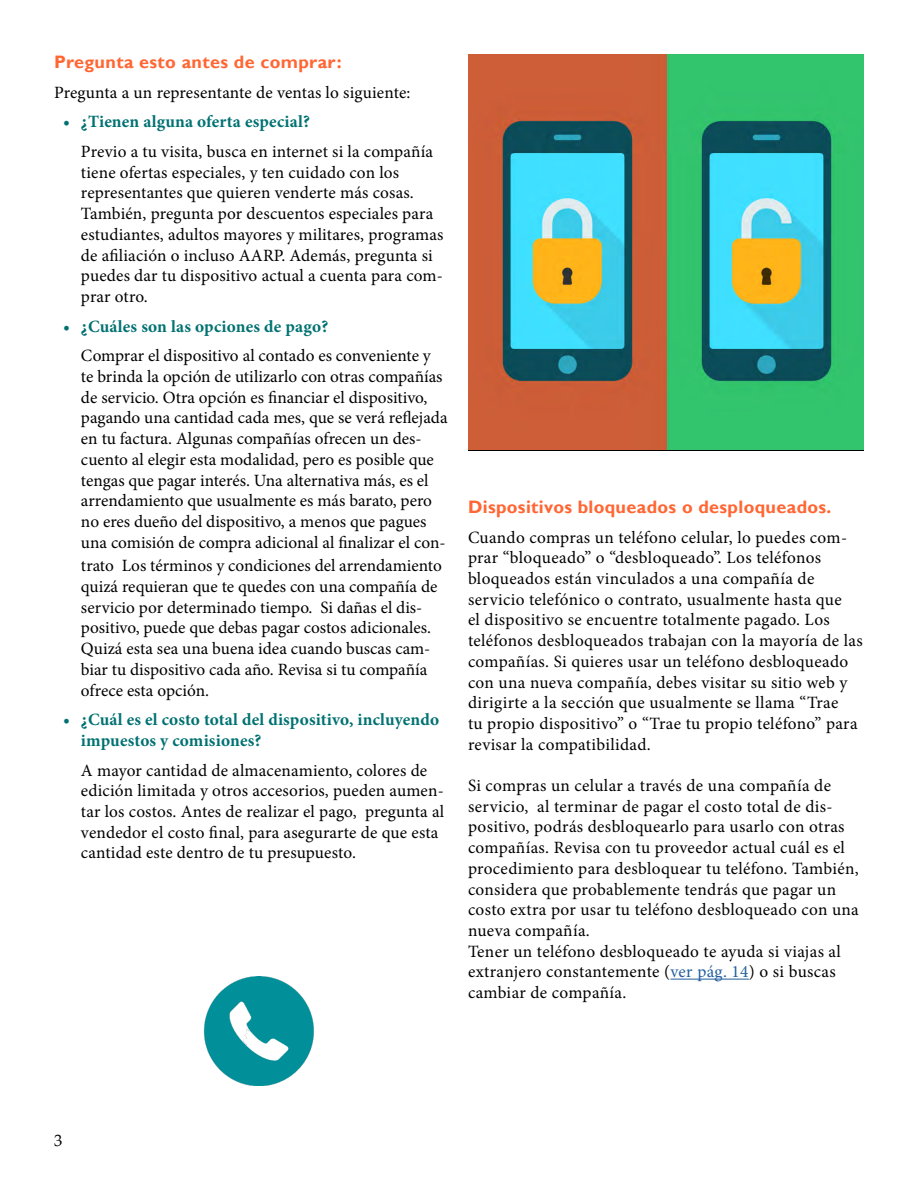
<style>
.page{position:relative;width:918px;height:1188px;background:#fff}
.page>*{position:absolute;margin:0;border:0;box-sizing:border-box;transform-origin:0 0}
.t1{font:700 18px "Gill Sans";letter-spacing:.02em;color:#f63}
.t2{font:17.25px/20.7px "Minion Pro";letter-spacing:.01em;color:#000}
.t3{font:700 17.25px/20.7px "Minion Pro";letter-spacing:.01em;color:#007172}
.t4{font:16.5px "Palatino Linotype";color:#000}
.s1{color:#215e9e}
</style>
<div class="page">
<hr style="left:670px;top:979px;width:79px;height:1px;background:#215e9e">
<img style="left:468px;top:54px;width:396px;height:396px">
<img style="left:203px;top:976px;width:111px;height:109px">
<p class="t1" style="left:54px;top:51px;width:289px">Pregunta esto antes de comprar:</p>
<p class="t2" style="left:54px;top:82px;width:358px">Pregunta a un representante de ventas lo siguiente:</p>
<p class="t3" style="left:63px;top:111px;width:249px">• ¿Tienen alguna oferta especial?</p>
<p class="t2" style="left:81px;top:141px;width:364px">Previo a tu visita, busca en internet si la compañía tiene ofertas especiales, y ten cuidado con los representantes que quieren venderte más cosas.<br>También, pregunta por descuentos especiales para estudiantes, adultos mayores y militares, programas de afiliación o incluso AARP. Además, pregunta si puedes dar tu dispositivo actual a cuenta para com&shy;prar otro.</p>
<p class="t3" style="left:63px;top:316px;width:267px">• ¿Cuáles son las opciones de pago?</p>
<p class="t2" style="left:81px;top:346px;width:368px">Comprar el dispositivo al contado es conveniente y te brinda la opción de utilizarlo con otras compañías de servicio. Otra opción es financiar el dispositivo, pagando una cantidad cada mes, que se verá reflejada en tu factura. Algunas compañías ofrecen un des&shy;cuento al elegir esta modalidad, pero es posible que tengas que pagar interés. Una alternativa más, es el arrendamiento que usualmente es más barato, pero no eres dueño del dispositivo, a menos que pagues una comisión de compra adicional al finalizar el con-</p>
<p class="t2" style="left:81px;top:556px;width:362px">trato Los términos y condiciones del arrendamiento quizá requieran que te quedes con una compañía de servicio por determinado tiempo. Si dañas el dis&shy;positivo, puede que debas pagar costos adicionales.<br>Quizá esta sea una buena idea cuando buscas cam&shy;biar tu dispositivo cada año. Revisa si tu compañía ofrece esta opción.</p>
<p class="t3" style="left:81px;top:709px;width:360px;text-indent:-18px">• ¿Cuál es el costo total del dispositivo, incluyendo impuestos y comisiones?</p>
<p class="t2" style="left:81px;top:760px;width:365px">A mayor cantidad de almacenamiento, colores de edición limitada y otros accesorios, pueden aumen&shy;tar los costos. Antes de realizar el pago, pregunta al vendedor el costo final, para asegurarte de que esta cantidad este dentro de tu presupuesto.</p>
<p class="t1" style="left:468px;top:496px;width:365px">Dispositivos bloqueados o desploqueados.</p>
<p class="t2" style="left:468px;top:527px;width:396px">Cuando compras un teléfono celular, lo puedes com&shy;prar “bloqueado” o “desbloqueado”. Los teléfonos bloqueados están vinculados a una compañía de servicio telefónico o contrato, usualmente hasta que<br>el dispositivo se encuentre totalmente pagado. Los teléfonos desbloqueados trabajan con la mayoría de las compañías. Si quieres usar un teléfono desbloqueado con una nueva compañía, debes visitar su sitio web y dirigirte a la sección que usualmente se llama “Trae<br>tu propio dispositivo” o “Trae tu propio teléfono” para revisar la compatibilidad.</p>
<p class="t2" style="left:468px;top:775px;width:392px">Si compras un celular a través de una compañía de servicio, al terminar de pagar el costo total de dis&shy;positivo, podrás desbloquearlo para usarlo con otras compañías. Revisa con tu proveedor actual cuál es el procedimiento para desbloquear tu teléfono. También, considera que probablemente tendrás que pagar un costo extra por usar tu teléfono desbloqueado con una nueva compañía.<br>Tener un teléfono desbloqueado te ayuda si viajas al extranjero constantemente (<span class="s1">ver pág. 14</span>) o si buscas cambiar de compañía.</p>
<p class="t4" style="left:54px;top:1129px;width:10px">3</p>
</div>
